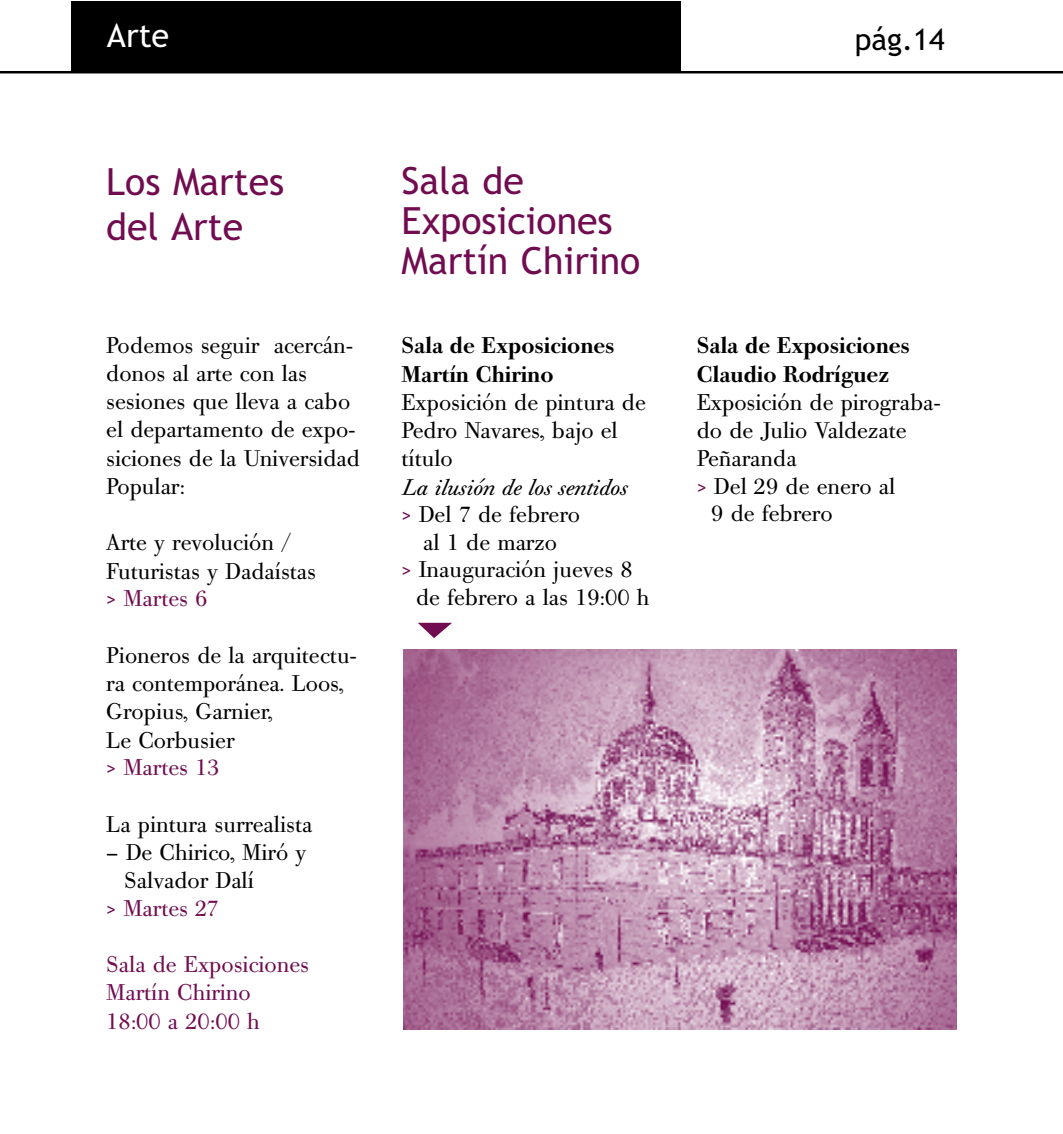
<style>
.page{position:relative;width:1063px;height:1134px;background:#fff}
.page>*{position:absolute;margin:0;border:0;box-sizing:border-box;transform-origin:0 0}
.t1{font:37.5px/40px "Trebuchet MS";color:#710c50}
.t2{font:32.5px "Trebuchet MS";color:#fff}
.t3{font:30px "Trebuchet MS";color:#000}
.t4{font:22.5px/28.2px "Bodoni Old Face BE";color:#000}
.t5{font:500 22.5px/28.2px "Bodoni Old Face BE";color:#000}
.t6{font:22.5px/28.2px "Bodoni Old Face BE";color:#710c50}
.t7{font:italic 22.5px "Bodoni Old Face BE";color:#000}
.s1{font-family:"Trebuchet MS";font-size:20px;color:#710c50}
.s2{color:#710c50}
.s3{font-family:"Trebuchet MS";font-size:20px}
</style>
<div class="page">
<div style="left:71px;top:1px;width:610px;height:71px;background:#000"></div>
<hr style="left:0;top:71px;width:1062px;height:2px;background:#000">
<img style="left:404px;top:650px;width:553px;height:379px">
<svg style="left:418px;top:623px;width:34px;height:15px"></svg>
<h2 class="t2" style="left:107px;top:17px;width:64px">Arte</h2>
<h3 class="t3" style="left:855px;top:22px;width:91px">pág.14</h3>
<h1 class="t1" style="left:106px;top:160px;width:180px;line-height:45px">Los Martes del Arte</h1>
<p class="t4" style="left:106px;top:333px;width:255px">Podemos seguir acercán&shy;donos al arte con las sesiones que lleva a cabo el departamento de expo&shy;siciones de la Universidad<br>Popular:</p>
<p class="t4" style="left:106px;top:531px;width:211px">Arte y revolución /<br>Futuristas y Dadaístas <span class="s1">&gt;</span> <span class="s2">Martes 6</span></p>
<p class="t4" style="left:106px;top:643px;width:252px">Pioneros de la arquitectu&shy;ra contemporánea. Loos,<br>Gropius, Garnier,<br>Le Corbusier<br><span class="s1">&gt;</span> <span class="s2">Martes 13</span></p>
<p class="t4" style="left:106px;top:812px;width:208px">La pintura surrealista</p>
<p class="t4" style="left:106px;top:840px;width:201px">– De Chirico, Miró y</p>
<p class="t4" style="left:124px;top:869px;width:131px">Salvador Dalí</p>
<p class="t6" style="left:106px;top:896px;width:114px"><span class="s3">&gt;</span> Martes 27</p>
<p class="t6" style="left:106px;top:953px;width:204px">Sala de Exposiciones<br>Martín Chirino<br>18:00 a 20:00 h</p>
<h1 class="t1" style="left:402px;top:161px;width:240px">Sala de<br>Exposiciones<br>Martín Chirino</h1>
<p class="t5" style="left:402px;top:334px;width:215px">Sala de Exposiciones<br>Martín Chirino</p>
<p class="t4" style="left:402px;top:390px;width:246px">Exposición de pintura de<br>Pedro Navares, bajo el título</p>
<p class="t7" style="left:402px;top:478px;width:227px">La ilusión de los sentidos</p>
<p class="t4" style="left:402px;top:503px;width:180px"><span class="s1">&gt;</span> Del 7 de febrero</p>
<p class="t4" style="left:423px;top:530px;width:135px">al 1 de marzo</p>
<p class="t4" style="left:402px;top:558px;width:233px"><span class="s1">&gt;</span> Inauguración jueves 8</p>
<p class="t4" style="left:416px;top:585px;width:235px">de febrero a las 19:00 h</p>
<p class="t5" style="left:697px;top:334px;width:215px">Sala de Exposiciones<br>Claudio Rodríguez</p>
<p class="t4" style="left:697px;top:390px;width:246px">Exposición de pirograba-</p>
<p class="t4" style="left:697px;top:419px;width:211px">do de Julio Valdezate</p>
<p class="t4" style="left:697px;top:447px;width:101px">Peñaranda</p>
<p class="t4" style="left:697px;top:475px;width:200px"><span class="s1">&gt;</span> Del 29 de enero al</p>
<p class="t4" style="left:711px;top:502px;width:123px">9 de febrero</p>
</div>
